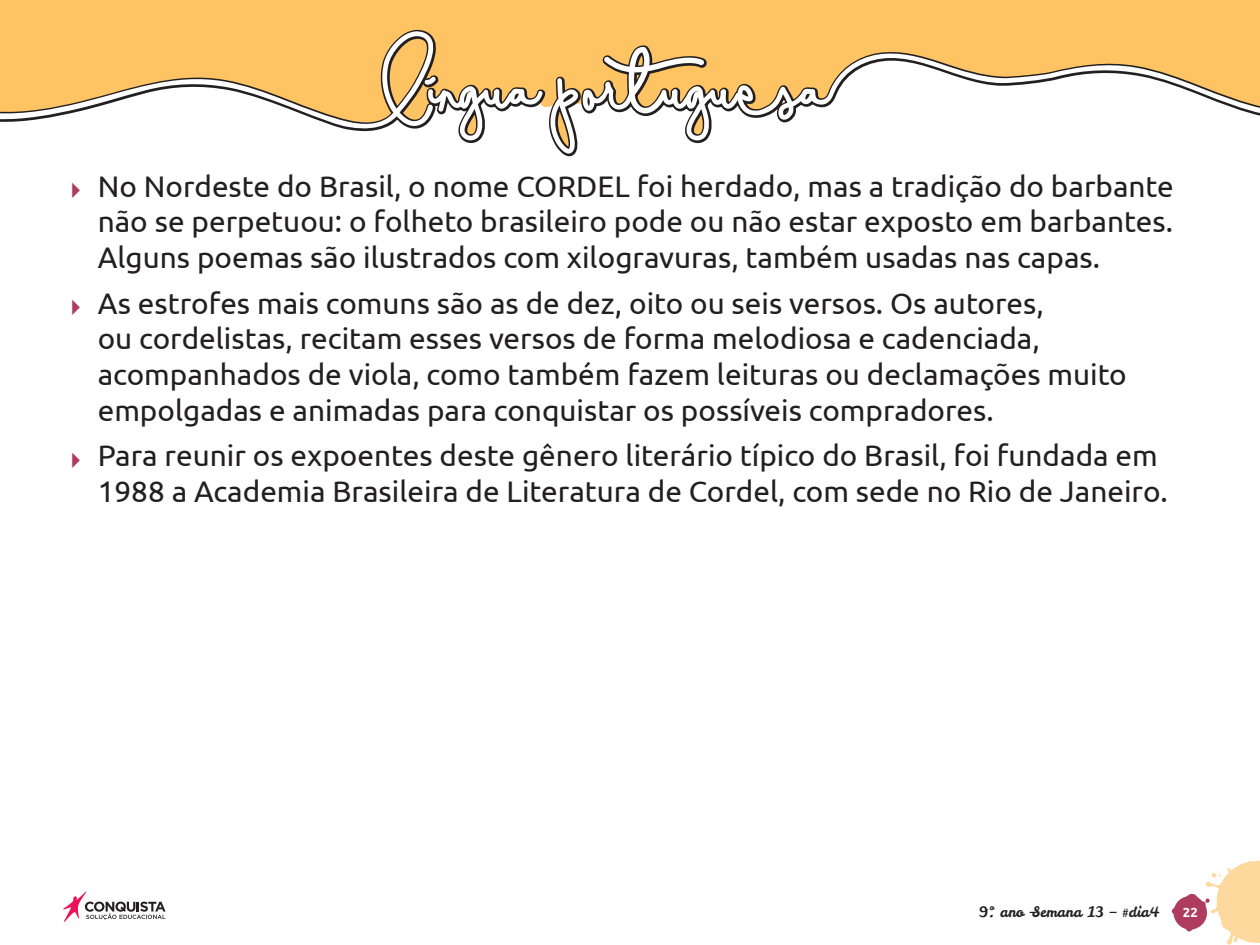
<style>
.page{position:relative;width:1260px;height:945px;background:#fff}
.page>*{position:absolute;margin:0;border:0;box-sizing:border-box;transform-origin:0 0}
.t1{font:29.75px/35.7px "Ubuntu";color:#231f20}
.t2{font:14.35px "Leckerli One";color:#231f20}
.t3{font:700 13.12px "Ubuntu";color:#fff}
</style>
<div class="page">
<svg style="left:1172px;top:861px;width:88px;height:84px"></svg>
<svg style="left:63px;top:891px;width:103px;height:31px"></svg>
<svg style="left:0;top:0;width:1260px;height:157px;background:#fdc970"></svg>
<svg style="left:0;top:31px;width:1260px;height:123px"></svg>
<p class="t1" style="left:98px;top:167px;width:1078px;text-align:justify">No Nordeste do Brasil, o nome CORDEL foi herdado, mas a tradição do barbante não se perpetuou: o folheto brasileiro pode ou não estar exposto em barbantes.<br>Alguns poemas são ilustrados com xilogravuras, também usadas nas capas.</p>
<p class="t1" style="left:98px;top:284px;width:1031px">As estrofes mais comuns são as de dez, oito ou seis versos. Os autores,<br>ou cordelistas, recitam esses versos de forma melodiosa e cadenciada, acompanhados de viola, como também fazem leituras ou declamações muito empolgadas e animadas para conquistar os possíveis compradores.</p>
<p class="t1" style="left:98px;top:437px;width:1072px">Para reunir os expoentes deste gênero literário típico do Brasil, foi fundada em<br>1988 a Academia Brasileira de Literatura de Cordel, com sede no Rio de Janeiro.</p>
<p class="t2" style="left:979px;top:903px;width:182px">9º. ano –Semana 13 – #dia4</p>
<p class="t3" style="left:1183px;top:905px;width:16px">22</p>
</div>
